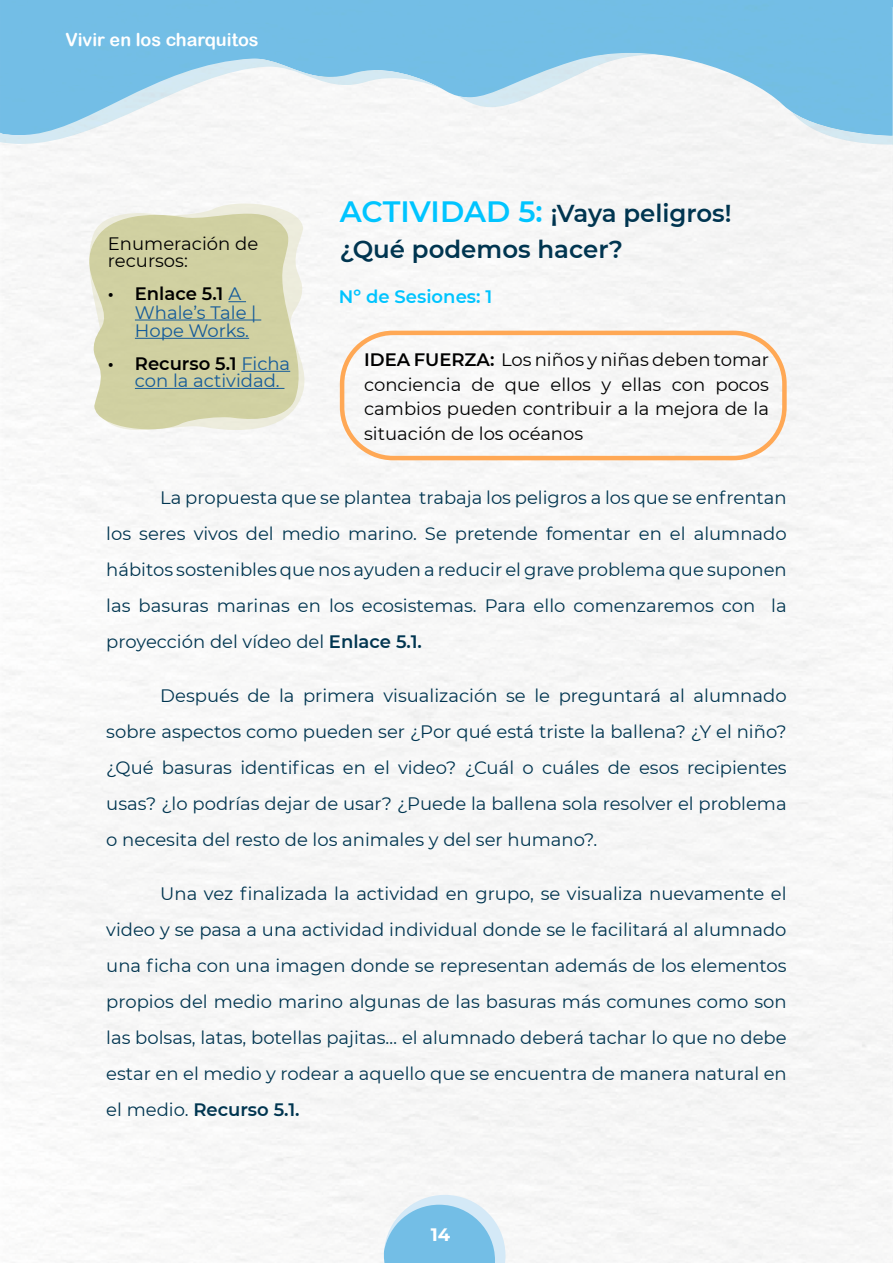
<style>
.page{position:relative;width:893px;height:1263px;background:#fff}
.page>*{position:absolute;margin:0;border:0;box-sizing:border-box;transform-origin:0 0}
.t1{font:600 24.45px/36.8px "Montserrat";color:#003550}
.t2{font:18px/36px "Montserrat";color:#003550;text-align:justify}
.t3{font:18px/24.5px "Montserrat";color:#000;text-align:justify}
.t4{font:18px/18.3px "Montserrat";color:#155b9a}
.t5{font:18px "Arial Rounded MT Bold";color:#fff}
.t6{font:600 18px "Montserrat";color:#00c4ff}
.t7{font:700 18px "Montserrat";color:#fff}
.s1{font-weight:600;color:#000}
.s2{font-size:29.4px;color:#00c4ff}
.s3{font-weight:600}
</style>
<div class="page">
<img style="left:0;top:146px;width:893px;height:1117px">
<svg style="left:384px;top:1195px;width:121px;height:68px"></svg>
<svg style="left:0;top:0;width:873px;height:146px;fill:#73bee6"></svg>
<svg style="left:0;top:8px;width:873px;height:137px;fill:#f5f5f5"></svg>
<svg style="left:5px;top:8px;width:868px;height:128px;fill:#73bee6"></svg>
<svg style="left:873px;top:0;width:20px;height:145px"></svg>
<div style="left:340px;top:331px;width:447px;height:129px;border:4px solid #ffa855;border-radius:51px"></div>
<svg style="left:78px;top:204px;width:237px;height:226px"></svg>
<svg style="left:79px;top:202px;width:230px;height:233px;fill:#d1d1a2"></svg>
<svg style="left:228px;top:301px;width:18px;height:1px"></svg>
<hr style="left:135px;top:320px;width:126px;height:1px;background:#155b9a">
<hr style="left:135px;top:338px;width:114px;height:1px;background:#155b9a">
<hr style="left:241px;top:371px;width:49px;height:1px;background:#155b9a">
<hr style="left:135px;top:388px;width:149px;height:1px;background:#155b9a">
<p class="t5" style="left:66px;top:29px;width:195px">Vivir en los charquitos</p>
<p class="t3" style="left:108px;top:235px;width:152px;line-height:17.1px">Enumeración de recursos:</p>
<p class="t4" style="left:135px;top:284px;width:123px;text-indent:-27px"><span class="s1">• Enlace 5.1</span> A<br>Whale’s Tale |<br>Hope Works.</p>
<p class="t4" style="left:135px;top:354px;width:157px;line-height:17.1px;text-indent:-27px"><span class="s1">• Recurso 5.1</span> Ficha con la actividad.</p>
<h1 class="t1" style="left:340px;top:193px;width:393px"><span class="s2">ACTIVIDAD 5:</span> ¡Vaya peligros! ¿Qué podemos hacer?</h1>
<p class="t6" style="left:339px;top:284px;width:155px">Nº de Sesiones: 1</p>
<p class="t3" style="left:364px;top:347px;width:406px"><span class="s3">IDEA FUERZA:</span> Los niños y niñas deben tomar conciencia de que ellos y ellas con pocos cambios pueden contribuir a la mejora de la situación de los océanos</p>
<p class="t2" style="left:106px;top:479px;width:682px;text-indent:54px">La propuesta que se plantea trabaja los peligros a los que se enfrentan los seres vivos del medio marino. Se pretende fomentar en el alumnado hábitos sostenibles que nos ayuden a reducir el grave problema que suponen las basuras marinas en los ecosistemas. Para ello comenzaremos con la proyección del vídeo del <span class="s3">Enlace 5.1.</span></p>
<p class="t2" style="left:106px;top:677px;width:682px;text-indent:54px">Después de la primera visualización se le preguntará al alumnado sobre aspectos como pueden ser ¿Por qué está triste la ballena? ¿Y el niño? ¿Qué basuras identificas en el video? ¿Cuál o cuáles de esos recipientes usas? ¿lo podrías dejar de usar? ¿Puede la ballena sola resolver el problema o necesita del resto de los animales y del ser humano?.</p>
<p class="t2" style="left:106px;top:875px;width:682px;text-indent:54px">Una vez finalizada la actividad en grupo, se visualiza nuevamente el video y se pasa a una actividad individual donde se le facilitará al alumnado una ficha con una imagen donde se representan además de los elementos propios del medio marino algunas de las basuras más comunes como son las bolsas, latas, botellas pajitas… el alumnado deberá tachar lo que no debe estar en el medio y rodear a aquello que se encuentra de manera natural en el medio. <span class="s3">Recurso 5.1.</span></p>
<p class="t7" style="left:431px;top:1222px;width:21px">14</p>
</div>
